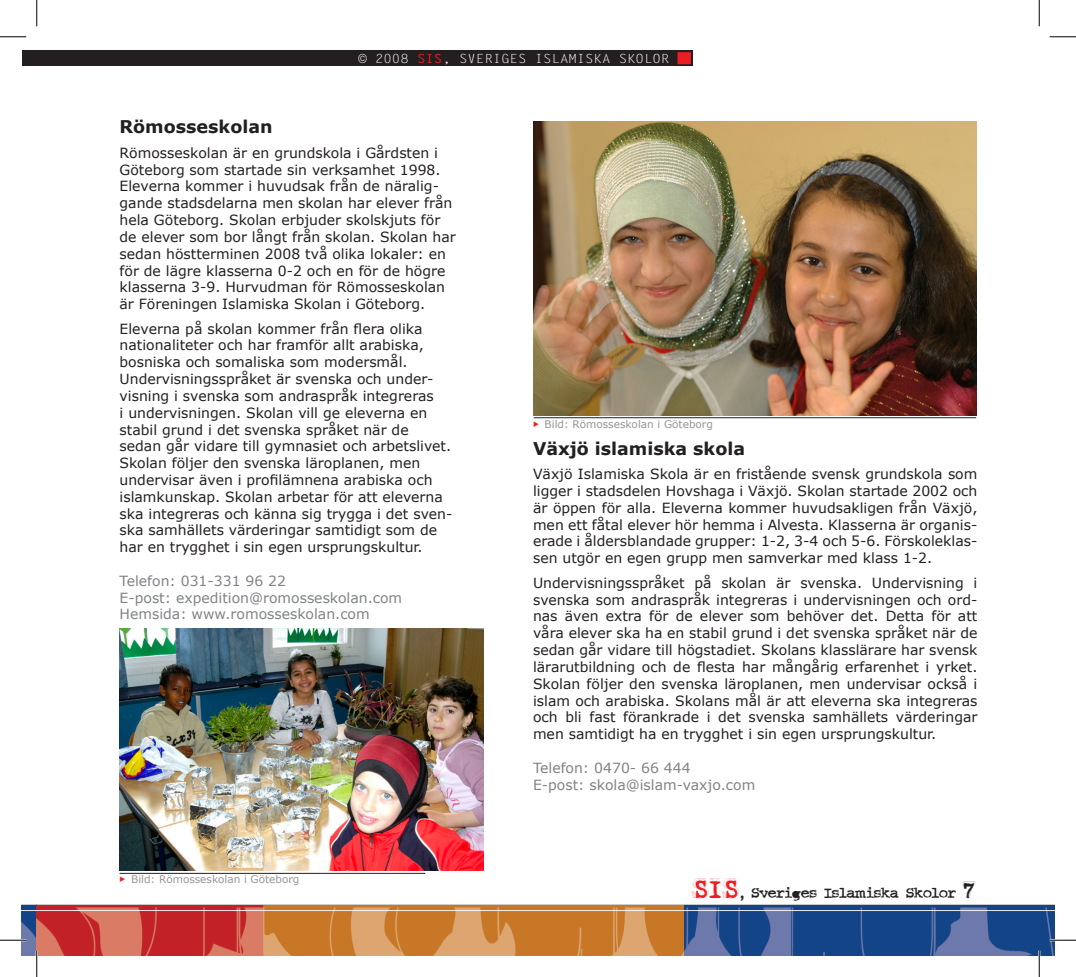
<style>
.page{position:relative;width:1076px;height:977px;background:#fff}
.page>*{position:absolute;margin:0;border:0;box-sizing:border-box;transform-origin:0 0}
.t1{font:700 17.5px "Verdana";color:#231f20}
.t2{font:17.5px "Crud Font";color:#231f20}
.t3{font:14px/16.8px "Verdana";color:#231f20}
.t4{font:14px "Verdana";color:#808285}
.t5{font:12.6px "Letter Gothic Std";color:#fff;scale:1.11 1}
.t6{font:10.5px "Verdana";color:#939598}
.s1{font-weight:700;color:#ee1d23}
.s2{font-family:"Prestige Elite Std";font-weight:700;color:#ee1d23}
.s3{font-family:"Fluoxetine";font-size:24.5px;color:#ee1d23}
.s4{font-family:"Fluoxetine";font-size:21px}
</style>
<div class="page">
<img style="left:120px;top:628px;width:363px;height:242px">
<hr style="left:120px;top:872px;width:305px;height:1px;background:#231f20">
<hr style="left:534px;top:417px;width:442px;height:1px;background:#231f20">
<img style="left:534px;top:121px;width:442px;height:294px">
<div style="left:22px;top:50px;width:15px;height:16px;background:#231f20"></div>
<div style="left:37px;top:50px;width:655px;height:16px;background:#231f20"></div>
<div style="left:676px;top:51px;width:16px;height:14px;background:#ee1d23"></div>
<div style="left:676px;top:50px;width:16px;height:16px;border:2px solid #231f20"></div>
<img style="left:22px;top:904px;width:1032px;height:50px">
<hr style="left:0;top:938px;width:26px;height:3px;background:#fff">
<hr style="left:1049px;top:938px;width:27px;height:3px;background:#fff">
<hr style="left:36px;top:950px;width:2px;height:26px;background:#fff">
<hr style="left:1038px;top:950px;width:2px;height:26px;background:#fff">
<svg style="left:0;top:36px;width:26px;height:1px"></svg>
<svg style="left:1049px;top:36px;width:27px;height:1px"></svg>
<svg style="left:0;top:939px;width:26px;height:1px"></svg>
<svg style="left:1049px;top:939px;width:27px;height:1px"></svg>
<svg style="left:36px;top:0;width:1px;height:26px"></svg>
<svg style="left:36px;top:950px;width:1px;height:26px"></svg>
<svg style="left:1038px;top:0;width:1px;height:26px"></svg>
<svg style="left:1038px;top:950px;width:1px;height:26px"></svg>
<p class="t5" style="left:358px;top:52px;width:281px">© 2008 <span class="s1">SIS</span>, SVERIGES IS LAMISKA SKOLOR</p>
<p class="t1" style="left:120px;top:115px;width:154px">Römosseskolan</p>
<p class="t3" style="left:120px;top:144px;width:338px">Römosseskolan är en grundskola i Gårdsten i Göteborg som startade sin verksamhet 1998.<br>Eleverna kommer i huvudsak från de näralig&shy;gande stadsdelarna men skolan har elever från hela Göteborg. Skolan erbjuder skolskjuts för de elever som bor långt från skolan. Skolan har sedan höstterminen 2008 två olika lokaler: en för de lägre klasserna 0-2 och en för de högre klasserna 3-9. Hurvudman för Römosseskolan är Föreningen Islamiska Skolan i Göteborg.</p>
<p class="t3" style="left:120px;top:320px;width:334px">Eleverna på skolan kommer från flera olika nationaliteter och har framför allt arabiska, bosniska och somaliska som modersmål.<br>Undervisningsspråket är svenska och under&shy;visning i svenska som andraspråk integreras<br>i undervisningen. Skolan vill ge eleverna en stabil grund i det svenska språket när de sedan går vidare till gymnasiet och arbetslivet.<br>Skolan följer den svenska läroplanen, men undervisar även i profilämnena arabiska och islamkunskap. Skolan arbetar för att eleverna ska integreras och känna sig trygga i det sven&shy;ska samhällets värderingar samtidigt som de har en trygghet i sin egen ursprungskultur.</p>
<p class="t4" style="left:120px;top:571px;width:168px">Telefon: 031-331 96 22</p>
<p class="t4" style="left:120px;top:588px;width:284px">E-post: expedition@romosseskolan.com</p>
<p class="t4" style="left:120px;top:605px;width:252px">Hemsida: www.romosseskolan.com</p>
<p class="t6" style="left:120px;top:872px;width:181px"><span class="s2">▶</span> Bild: Römosseskolan i Göteborg</p>
<p class="t6" style="left:533px;top:417px;width:181px"><span class="s2">▶</span> Bild: Römosseskolan i Göteborg</p>
<p class="t1" style="left:533px;top:437px;width:213px">Växjö islamiska skola</p>
<p class="t3" style="left:533px;top:466px;width:446px;text-align:justify">Växjö Islamiska Skola är en fristående svensk grundskola som ligger i stadsdelen Hovshaga i Växjö. Skolan startade 2002 och är öppen för alla. Eleverna kommer huvudsakligen från Växjö, men ett fåtal elever hör hemma i Alvesta. Klasserna är organis&shy;erade i åldersblandade grupper: 1-2, 3-4 och 5-6. Förskoleklas&shy;sen utgör en egen grupp men samverkar med klass 1-2.</p>
<p class="t3" style="left:533px;top:574px;width:446px;text-align:justify">Undervisningsspråket på skolan är svenska. Undervisning i svenska som andraspråk integreras i undervisningen och ord&shy;nas även extra för de elever som behöver det. Detta för att våra elever ska ha en stabil grund i det svenska språket när de sedan går vidare till högstadiet. Skolans klasslärare har svensk lärarutbildning och de flesta har mångårig erfarenhet i yrket.<br>Skolan följer den svenska läroplanen, men undervisar också i islam och arabiska. Skolans mål är att eleverna ska integreras och bli fast förankrade i det svenska samhällets värderingar men samtidigt ha en trygghet i sin egen ursprungskultur.</p>
<p class="t4" style="left:533px;top:758px;width:159px">Telefon: 0470- 66 444</p>
<p class="t4" style="left:533px;top:775px;width:224px">E-post: skola@islam-vaxjo.com</p>
<p class="t2" style="left:691px;top:883px;width:287px"><span class="s3">SIS</span>, Sveriges Islamiska Skolor <span class="s4">7</span></p>
</div>
